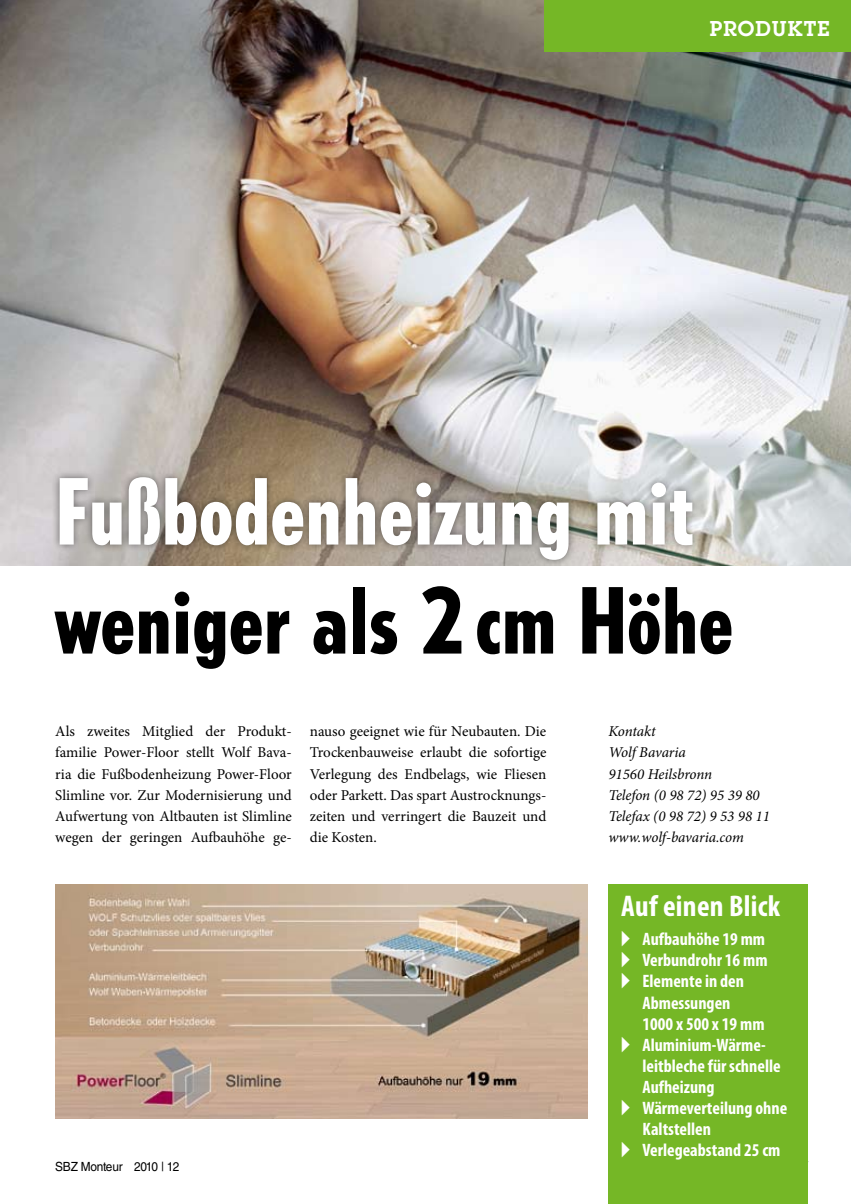
<style>
.page{position:relative;width:851px;height:1204px;background:#fff}
.page>*{position:absolute;margin:0;border:0;box-sizing:border-box;transform-origin:0 0}
.t1{font:800 condensed 90px "Tempo Std";color:#fff}
.t2{font:800 condensed 90px "Tempo Std";color:#000}
.t3{font:700 condensed 30px "Myriad Pro";letter-spacing:.01em;color:#fff}
.t4{font:600 21px "Lubalin Graph Std";letter-spacing:.05em;color:#fff}
.t5{font:700 condensed 18px "Myriad Pro";color:#fff}
.t6{font:15px/21.3px "Minion Pro";color:#000;text-align:justify}
.t7{font:italic 15px/21.3px "Minion Pro";letter-spacing:-.005em;color:#000}
.t8{font:12.6px "Helvetica LT Std";letter-spacing:-.02em;color:#000;scale:.94 1}
</style>
<div class="page">
<img style="left:0;top:0;width:850px;height:566px">
<img style="left:55px;top:884px;width:532px;height:234px">
<div style="left:544px;top:0;width:306px;height:51px;background:#75b726"></div>
<div style="left:51px;top:469px;width:649px;height:98px;background:#000;opacity:.5"></div>
<div style="left:608px;top:884px;width:200px;height:319px;background:#75b726"></div>
<h3 class="t4" style="left:709px;top:15px;width:121px">PRODUKTE</h3>
<h1 class="t1" style="left:55px;top:455px;width:640px">Fußbodenheizung mit</h1>
<h1 class="t2" style="left:55px;top:564px;width:679px">weniger als 2 cm Höhe</h1>
<p class="t6" style="left:55px;top:720px;width:238px">Als zweites Mitglied der Produkt&shy;familie Power-Floor stellt Wolf Bava&shy;ria die Fußbodenheizung Power-Floor Slimline vor. Zur Modernisierung und Aufwertung von Altbauten ist Slimline wegen der geringen Aufbauhöhe ge-</p>
<p class="t6" style="left:310px;top:720px;width:238px">nauso geeignet wie für Neubauten. Die Trockenbauweise erlaubt die sofortige Verlegung des Endbelags, wie Fliesen oder Parkett. Das spart Austrocknungs&shy;zeiten und verringert die Bauzeit und die Kosten.</p>
<p class="t8" style="left:55px;top:1158px;width:133px">SBZ Monteur 2010 | 12</p>
<p class="t7" style="left:608px;top:720px;width:163px">Kontakt<br>Wolf Bavaria<br>91560 Heilsbronn<br>Telefon (0 98 72) 95 39 80<br>Telefax (0 98 72) 9 53 98 11 www.wolf-bavaria.com</p>
<h2 class="t3" style="left:621px;top:887px;width:160px">Auf einen Blick</h2>
<p class="t5" style="left:621px;top:928px;width:145px">▸ Aufbauhöhe 19 mm</p>
<p class="t5" style="left:621px;top:949px;width:148px">▸ Verbundrohr 16 mm</p>
<p class="t5" style="left:621px;top:970px;width:124px">▸ Elemente in den</p>
<p class="t5" style="left:642px;top:991px;width:89px">Abmessungen</p>
<p class="t5" style="left:642px;top:1012px;width:124px">1000 x 500 x 19 mm</p>
<p class="t5" style="left:621px;top:1033px;width:146px">▸ Aluminium-Wärme-</p>
<p class="t5" style="left:642px;top:1054px;width:140px">leitbleche für schnelle</p>
<p class="t5" style="left:642px;top:1075px;width:74px">Aufheizung</p>
<p class="t5" style="left:621px;top:1096px;width:167px">▸ Wärmeverteilung ohne</p>
<p class="t5" style="left:642px;top:1117px;width:70px">Kaltstellen</p>
<p class="t5" style="left:621px;top:1138px;width:161px">▸ Verlegeabstand 25 cm</p>
</div>
